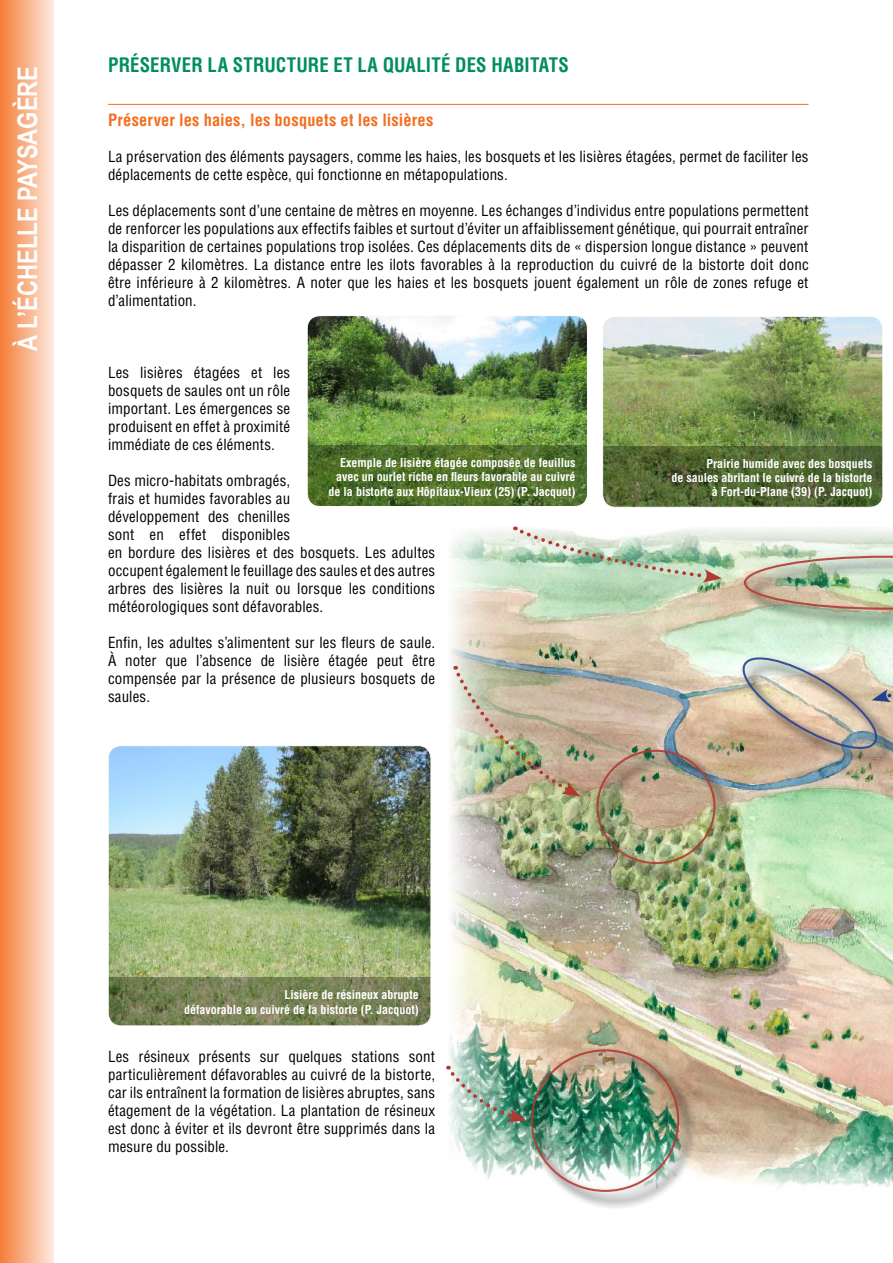
<style>
.page{position:relative;width:893px;height:1263px;background:#fff}
.page>*{position:absolute;margin:0;border:0;box-sizing:border-box;transform-origin:0 0}
.t1{font:700 27px "Arial Narrow";color:#fff}
.t2{font:700 condensed 19.5px "Helvetica";letter-spacing:.01em;color:#008e5d;scale:.96 1}
.t3{font:700 condensed 16.5px "Helvetica";letter-spacing:.01em;color:#f36f21}
.t4{font:condensed 15px/18px "Helvetica";letter-spacing:.01em;color:#000;text-align:justify}
.t5{font:700 condensed 12px/14.4px "Helvetica";color:#fff;text-align:right}
</style>
<div class="page">
<hr style="left:108px;top:104px;width:700px;height:1px;background:#f36f21">
<img style="left:110px;top:747px;width:319px;height:230px">
<svg style="left:108px;top:977px;width:323px;height:49px;background:#768055"></svg>
<div style="left:108px;top:745px;width:323px;height:281px;border:1px solid #fff;border-radius:13px"></div>
<img style="left:604px;top:318px;width:277px;height:128px">
<svg style="left:604px;top:446px;width:279px;height:61px;background:#516532"></svg>
<div style="left:602px;top:316px;width:281px;height:191px;border:1px solid #fff;border-radius:13px"></div>
<img style="left:308px;top:317px;width:278px;height:129px">
<svg style="left:309px;top:446px;width:277px;height:60px;background:#506f2b"></svg>
<div style="left:307px;top:315px;width:281px;height:192px;border:1px solid #fff;border-radius:13px"></div>
<img style="left:448px;top:526px;width:445px;height:662px">
<div style="left:0;top:0;width:54px;height:1263px;background:linear-gradient(to right,#f47d37,#fde9dd)"></div>
<div style="left:590px;top:743px;width:137px;height:133px;background:#000;opacity:.5"></div>
<img style="left:599px;top:752px;width:135px;height:130px">
<div style="left:596px;top:750px;width:120px;height:114px;border:2px solid #b43832;border-radius:50%"></div>
<svg style="left:745px;top:754px;width:148px;height:14px;background:#b9a48e"></svg>
<div style="left:525px;top:1043px;width:166px;height:161px;background:#000;opacity:.5"></div>
<img style="left:533px;top:1052px;width:165px;height:156px">
<svg style="left:515px;top:526px;width:207px;height:57px;background:#c4d8c3"></svg>
<img style="left:453px;top:666px;width:127px;height:130px">
<img style="left:735px;top:526px;width:158px;height:228px">
<img style="left:447px;top:1066px;width:79px;height:56px">
<h1 class="t1" style="left:12px;top:351px;width:287px;rotate:-90deg">À L’ÉCHELLE PAYSAGÈRE</h1>
<h2 class="t2" style="left:108px;top:53px;width:482px">PRÉSERVER LA STRUCTURE ET LA QUALITÉ DES HABITATS</h2>
<p class="t3" style="left:108px;top:110px;width:327px">Préserver les haies, les bosquets et les lisières</p>
<p class="t4" style="left:108px;top:147px;width:702px">La préservation des éléments paysagers, comme les haies, les bosquets et les lisières étagées, permet de faciliter les déplacements de cette espèce, qui fonctionne en métapopulations.</p>
<p class="t4" style="left:108px;top:201px;width:702px">Les déplacements sont d’une centaine de mètres en moyenne. Les échanges d’individus entre populations permettent de renforcer les populations aux effectifs faibles et surtout d’éviter un affaiblissement génétique, qui pourrait entraîner la disparition de certaines populations trop isolées. Ces déplacements dits de « dispersion longue distance » peuvent dépasser 2 kilomètres. La distance entre les ilots favorables à la reproduction du cuivré de la bistorte doit donc être inférieure à 2 kilomètres. A noter que les haies et les bosquets jouent également un rôle de zones refuge et d’alimentation.</p>
<p class="t4" style="left:108px;top:363px;width:184px">Les lisières étagées et les bosquets de saules ont un rôle important. Les émergences se produisent en effet à proximité immédiate de ces éléments.</p>
<p class="t4" style="left:108px;top:471px;width:329px;text-align:left">Des micro-habitats ombragés,<br>frais et humides favorables au<br>développement des chenilles<br>sont en effet disponibles<br>en bordure des lisières et des bosquets. Les adultes occupent également le feuillage des saules et des autres arbres des lisières la nuit ou lorsque les conditions météorologiques sont défavorables.</p>
<p class="t4" style="left:108px;top:633px;width:329px">Enfin, les adultes s’alimentent sur les fleurs de saule.<br>À noter que l’absence de lisière étagée peut être compensée par la présence de plusieurs bosquets de saules.</p>
<p class="t5" style="left:329px;top:455px;width:248px">Exemple de lisière étagée composée de feuillus avec un ourlet riche en fleurs favorable au cuivré de la bistorte aux Hôpitaux-Vieux (25) (P. Jacquot)</p>
<p class="t5" style="left:671px;top:456px;width:202px">Prairie humide avec des bosquets<br>de saules abritant le cuivré de la bistorte à Fort-du-Plane (39) (P. Jacquot)</p>
<p class="t5" style="left:184px;top:988px;width:236px">Lisière de résineux abrupte<br>défavorable au cuivré de la bistorte (P. Jacquot)</p>
<p class="t4" style="left:108px;top:1047px;width:329px">Les résineux présents sur quelques stations sont particulièrement défavorables au cuivré de la bistorte, car ils entraînent la formation de lisières abruptes, sans étagement de la végétation. La plantation de résineux est donc à éviter et ils devront être supprimés dans la mesure du possible.</p>
</div>
